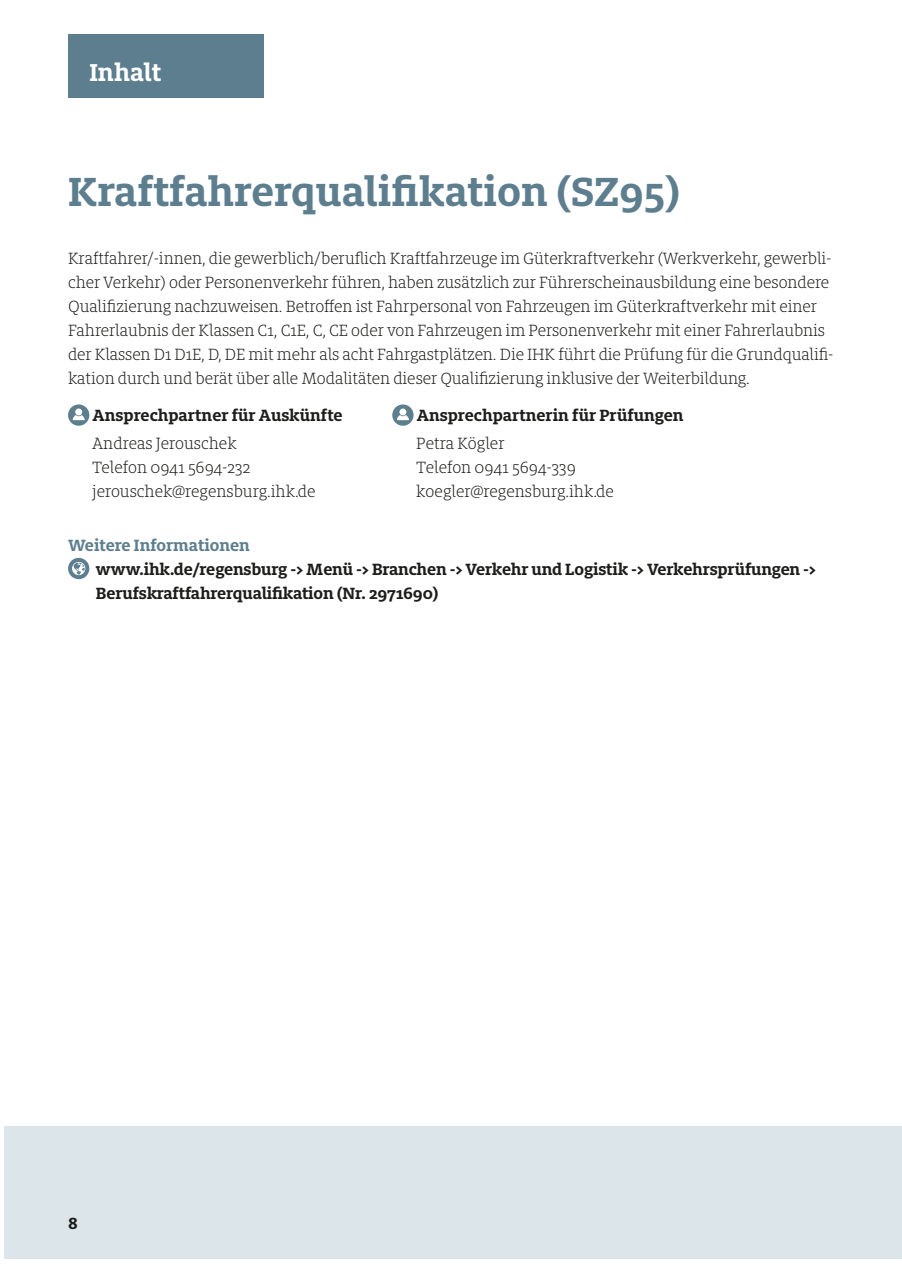
<style>
.page{position:relative;width:902px;height:1272px;background:#fff}
.page>*{position:absolute;margin:0;border:0;box-sizing:border-box;transform-origin:0 0}
.t1{font:700 45px "Milo Slab Pro";color:#5d7e8e}
.t2{font:700 27px "Milo Slab Pro";color:#fff}
.t3{font:300 18px/24px "Milo Slab Pro";letter-spacing:-.005em;color:#1d1d1b}
.t4{font:700 18px/24px "Milo Slab Pro";letter-spacing:-.01em;color:#1d1d1b}
.t5{font:700 18px "Milo Pro";color:#1d1d1b}
.s1{color:#5d7e8e}
</style>
<div class="page">
<div style="left:4px;top:1126px;width:897px;height:132px;background:#dce5ea"></div>
<div style="left:68px;top:34px;width:196px;height:64px;background:#5d7e8e"></div>
<svg style="left:68px;top:404px;width:21px;height:22px"></svg>
<svg style="left:73px;top:408px;width:12px;height:12px"></svg>
<svg style="left:392px;top:404px;width:21px;height:22px"></svg>
<svg style="left:397px;top:408px;width:12px;height:12px"></svg>
<div style="left:68px;top:558px;width:21px;height:21px;background:#5d7e8e;border-radius:50%"></div>
<svg style="left:72px;top:562px;width:13px;height:13px"></svg>
<p class="t2" style="left:89px;top:55px;width:73px">Inhalt</p>
<p class="t1" style="left:68px;top:162px;width:613px">Kraftfahrerqualifikation (SZ95)</p>
<p class="t3" style="left:68px;top:246px;width:767px">Kraftfahrer/-innen, die gewerblich/beruflich Kraftfahrzeuge im Güterkraftverkehr (Werkverkehr, gewerbli&shy;cher Verkehr) oder Personenverkehr führen, haben zusätzlich zur Führerscheinausbildung eine besondere Qualifizierung nachzuweisen. Betroffen ist Fahrpersonal von Fahrzeugen im Güterkraftverkehr mit einer Fahrerlaubnis der Klassen C1, C1E, C, CE oder von Fahrzeugen im Personenverkehr mit einer Fahrerlaubnis der Klassen D1 D1E, D, DE mit mehr als acht Fahrgastplätzen. Die IHK führt die Prüfung für die Grundqualifi&shy;kation durch und berät über alle Modalitäten dieser Qualifizierung inklusive der Weiterbildung.</p>
<p class="t4" style="left:93px;top:402px;width:251px">Ansprechpartner für Auskünfte</p>
<p class="t4" style="left:417px;top:402px;width:268px">Ansprechpartnerin für Prüfungen</p>
<p class="t3" style="left:92px;top:431px;width:146px">Andreas Jerouschek</p>
<p class="t3" style="left:416px;top:431px;width:90px">Petra Kögler</p>
<p class="t3" style="left:92px;top:455px;width:160px">Telefon 0941 5694-232</p>
<p class="t3" style="left:416px;top:455px;width:161px">Telefon 0941 5694-339</p>
<p class="t3" style="left:92px;top:479px;width:225px">jerouschek@regensburg.ihk.de</p>
<p class="t3" style="left:416px;top:479px;width:199px">koegler@regensburg.ihk.de</p>
<p class="t4" style="left:96px;top:532px;width:721px;text-indent:-28px"><span class="s1">Weitere Informationen<br></span>www.ihk.de/regensburg -&gt; Menü -&gt; Branchen -&gt; Verkehr und Logistik -&gt; Verkehrsprüfungen -&gt;<br>Berufskraftfahrerqualifikation (Nr. 2971690)</p>
<p class="t5" style="left:68px;top:1212px;width:11px">8</p>
</div>
